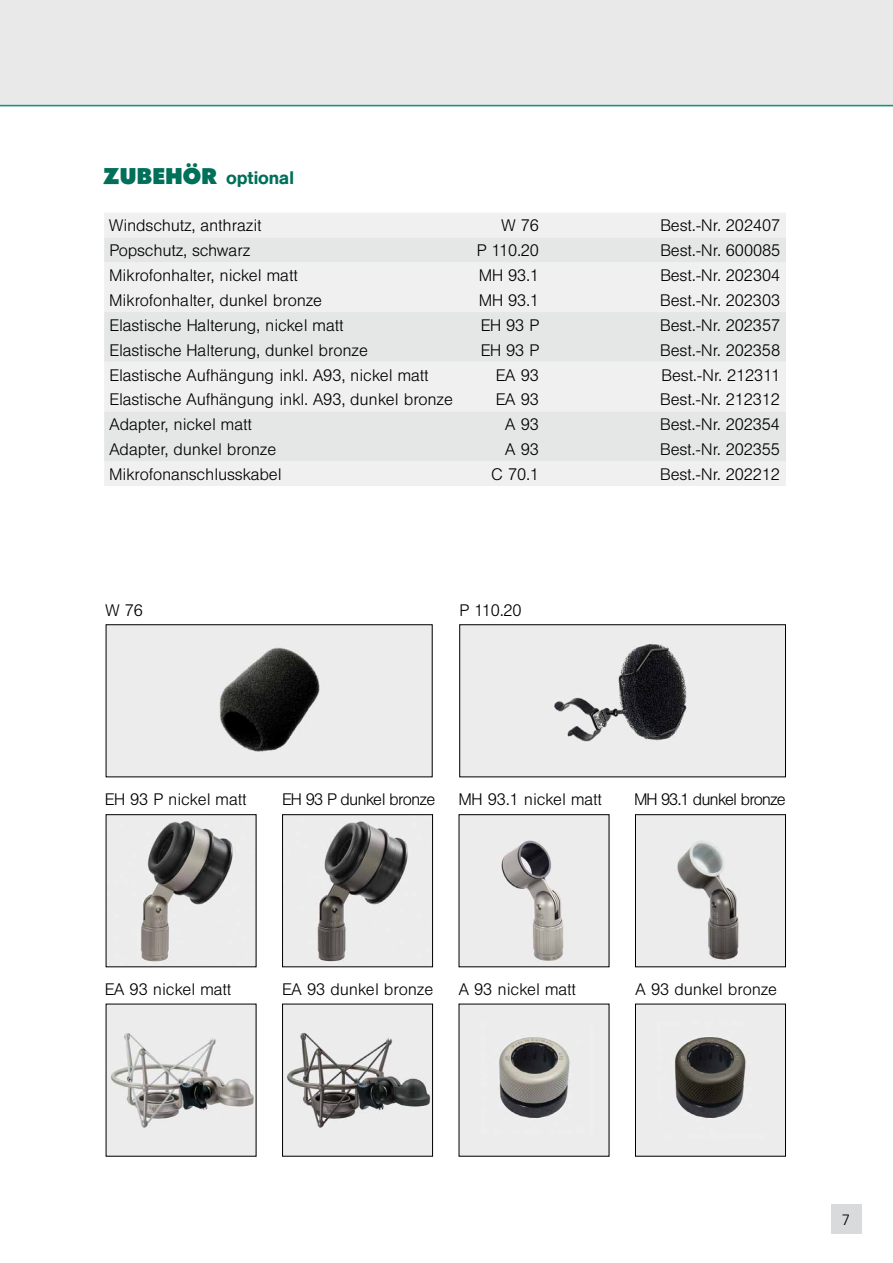
<style>
.page{position:relative;width:893px;height:1263px;background:#fff}
.page>*{position:absolute;margin:0;border:0;box-sizing:border-box;transform-origin:0 0}
.t1{font:18px "Hel Med";letter-spacing:.01em;color:#00705a}
.t2{font:16.5px "Hel Lig";letter-spacing:.05em;color:#000}
.t3{font:16.5px "Hel Lig";color:#000}
.t4{font:16.5px "Hel Lig";letter-spacing:.01em;color:#000}
.t5{font:300 15px "Frutiger";color:#000}
.s1{font-family:"Fut Xtr Bol";font-size:22.5px}
</style>
<div class="page">
<div style="left:831px;top:1204px;width:30px;height:30px;background:#d9dadb"></div>
<div style="left:0;top:0;width:893px;height:106px;background:#e9e9ea"></div>
<hr style="left:0;top:105px;width:893px;height:1px;background:#009e7e">
<div style="left:104px;top:213px;width:682px;height:273px;background:#f0f0f1"></div>
<svg style="left:104px;top:237px;width:682px;height:224px;fill:#e5e6e6"></svg>
<img style="left:108px;top:1005px;width:147px;height:150px">
<img style="left:108px;top:816px;width:147px;height:149px">
<img style="left:108px;top:626px;width:323px;height:149px">
<div style="left:106px;top:624px;width:327px;height:153px;border:1px solid #000"></div>
<img style="left:284px;top:1005px;width:147px;height:150px">
<div style="left:282px;top:1003px;width:151px;height:154px;border:1px solid #000"></div>
<img style="left:284px;top:816px;width:147px;height:149px">
<div style="left:282px;top:814px;width:151px;height:153px;border:1px solid #000"></div>
<img style="left:461px;top:626px;width:323px;height:149px">
<div style="left:459px;top:624px;width:327px;height:153px;border:1px solid #000"></div>
<img style="left:461px;top:1005px;width:146px;height:150px">
<img style="left:461px;top:816px;width:146px;height:149px">
<img style="left:637px;top:1005px;width:147px;height:150px">
<div style="left:635px;top:1003px;width:151px;height:154px;border:1px solid #000"></div>
<img style="left:637px;top:816px;width:147px;height:149px">
<div style="left:635px;top:814px;width:151px;height:153px;border:1px solid #000"></div>
<p class="t1" style="left:104px;top:167px;width:191px"><span class="s1">ZUBEHÖR</span> optional</p>
<p class="t2" style="left:110px;top:216px;width:153px">Windschutz, anthrazit</p>
<p class="t2" style="left:503px;top:216px;width:38px">W 76</p>
<p class="t2" style="left:661px;top:216px;width:120px">Best.-Nr. 202407</p>
<p class="t2" style="left:110px;top:241px;width:141px">Popschutz, schwarz</p>
<p class="t2" style="left:478px;top:241px;width:63px">P 110.20</p>
<p class="t2" style="left:661px;top:241px;width:120px">Best.-Nr. 600085</p>
<p class="t2" style="left:110px;top:266px;width:189px">Mikrofonhalter, nickel matt</p>
<p class="t2" style="left:480px;top:266px;width:60px">MH 93.1</p>
<p class="t2" style="left:661px;top:266px;width:120px">Best.-Nr. 202304</p>
<p class="t2" style="left:110px;top:291px;width:213px">Mikrofonhalter, dunkel bronze</p>
<p class="t2" style="left:480px;top:291px;width:60px">MH 93.1</p>
<p class="t2" style="left:661px;top:291px;width:120px">Best.-Nr. 202303</p>
<p class="t2" style="left:110px;top:316px;width:235px">Elastische Halterung, nickel matt</p>
<p class="t2" style="left:481px;top:316px;width:59px">EH 93 P</p>
<p class="t2" style="left:661px;top:316px;width:120px">Best.-Nr. 202357</p>
<p class="t2" style="left:110px;top:341px;width:259px">Elastische Halterung, dunkel bronze</p>
<p class="t2" style="left:481px;top:341px;width:59px">EH 93 P</p>
<p class="t2" style="left:661px;top:341px;width:120px">Best.-Nr. 202358</p>
<p class="t2" style="left:110px;top:365px;width:320px">Elastische Aufhängung inkl. A93, nickel matt</p>
<p class="t2" style="left:497px;top:365px;width:44px">EA 93</p>
<p class="t2" style="left:662px;top:365px;width:119px">Best.-Nr. 212311</p>
<p class="t2" style="left:110px;top:390px;width:344px">Elastische Aufhängung inkl. A93, dunkel bronze</p>
<p class="t2" style="left:497px;top:390px;width:44px">EA 93</p>
<p class="t2" style="left:661px;top:390px;width:120px">Best.-Nr. 212312</p>
<p class="t2" style="left:110px;top:415px;width:143px">Adapter, nickel matt</p>
<p class="t2" style="left:506px;top:415px;width:34px">A 93</p>
<p class="t2" style="left:661px;top:415px;width:120px">Best.-Nr. 202354</p>
<p class="t2" style="left:110px;top:440px;width:167px">Adapter, dunkel bronze</p>
<p class="t2" style="left:506px;top:440px;width:34px">A 93</p>
<p class="t2" style="left:661px;top:440px;width:120px">Best.-Nr. 202355</p>
<p class="t2" style="left:110px;top:465px;width:173px">Mikrofonanschlusskabel</p>
<p class="t2" style="left:492px;top:465px;width:48px">C 70.1</p>
<p class="t2" style="left:661px;top:465px;width:120px">Best.-Nr. 202212</p>
<p class="t2" style="left:106px;top:600px;width:38px">W 76</p>
<p class="t2" style="left:460px;top:600px;width:63px">P 110.20</p>
<p class="t2" style="left:105px;top:790px;width:142px">EH 93 P nickel matt</p>
<p class="t4" style="left:283px;top:790px;width:153px">EH 93 P dunkel bronze</p>
<p class="t2" style="left:459px;top:790px;width:144px">MH 93.1 nickel matt</p>
<p class="t3" style="left:635px;top:790px;width:152px">MH 93.1 dunkel bronze</p>
<p class="t2" style="left:105px;top:980px;width:127px">EA 93 nickel matt</p>
<p class="t2" style="left:283px;top:980px;width:151px">EA 93 dunkel bronze</p>
<p class="t2" style="left:459px;top:980px;width:118px">A 93 nickel matt</p>
<p class="t2" style="left:636px;top:980px;width:142px">A 93 dunkel bronze</p>
<p class="t5" style="left:842px;top:1211px;width:10px">7</p>
</div>
